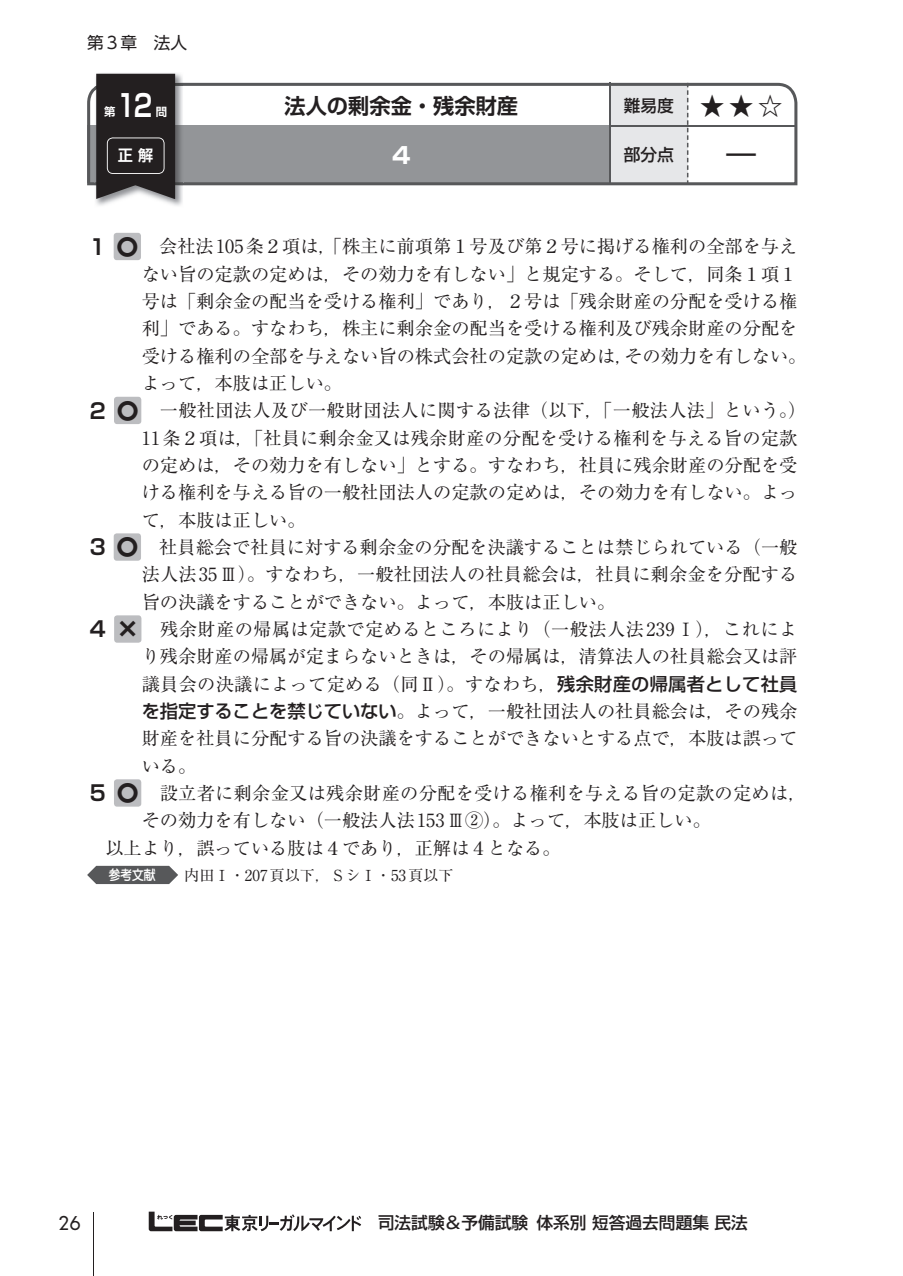
<style>
.page{position:relative;width:903px;height:1276px;background:#fff}
.page>*{position:absolute;margin:0;border:0;box-sizing:border-box;transform-origin:0 0}
.t1{font:30.28px "Bokutoh N Std De Bold 90 msp RKSJ H";color:#fff;scale:.81 1}
.t2{font:24.32px "Shin Go Pro De Bold 90 msp RKSJ H";color:#231f20}
.t3{font:22.75px "Shin Go Pro Bold 90 msp RKSJ H";color:#fff}
.t4{font:21.18px "Shin Go Pro De Bold 90 msp RKSJ H";color:#231f20}
.t5{font:18.2px "Ryumin Pro Regular 90 msp RKSJ H";color:#231f20}
.t6{font:18.2px "Ryumin Pro Regular 90 msp RKSJ H";letter-spacing:.025em;color:#231f20}
.t7{font:18.2px "MO Suuji HA H An";color:#231f20}
.t8{font:16.62px "Shin Go Pro Medium 90 msp RKSJ H";color:#231f20}
.t9{font:16.62px "UD Shin Go Pro Regular 90 msp RKSJ H";color:#231f20}
.t10{font:16.62px "Shin Go Pro De Bold 90 msp RKSJ H";color:#231f20;scale:2 1}
.t11{font:15.22px "Ryumin Pro Regular 90 msp RKSJ H";color:#231f20}
.t12{font:15.22px "Shin Go Pro De Bold 90 msp RKSJ H";color:#fff}
.t13{font:13.65px "Jun 34 Pro Medium 90 msp RKSJ H";color:#fff;scale:.9 1}
.t14{font:11.38px "Shin Go Pro De Bold 90 msp RKSJ H";color:#fff}
.s1{font-family:"Shin Go Pro De Bold 90 msp RKSJ H";font-size:21.18px}
.s2{font-family:"Shin Go Pro Ultra 90 msp RKSJ H";font-size:21.18px}
.s3{font-family:"Shin Go Pro Medium 90 msp RKSJ H"}
.s4{font-family:"Gothic MB101 Pro Medium 90 msp RKSJ H"}
</style>
<div class="page">
<hr style="left:93px;top:1212px;width:1px;height:64px;background:#231f20">
<svg style="left:149px;top:1211px;width:212px;height:20px"></svg>
<svg style="left:87px;top:83px;width:710px;height:102px"></svg>
<hr style="left:609px;top:83px;width:2px;height:102px;background:#57585a">
<svg style="left:687px;top:83px;width:1px;height:102px"></svg>
<img style="left:94px;top:73px;width:89px;height:133px">
<img style="left:94px;top:83px;width:89px;height:102px">
<svg style="left:96px;top:74px;width:79px;height:125px;background:#2f2c2d"></svg>
<hr style="left:610px;top:125px;width:185px;height:2px;background:#57585a">
<div style="left:114px;top:233px;width:27px;height:27px;background:#bcbdc0;border-radius:3px"></div>
<div style="left:114px;top:397px;width:27px;height:27px;background:#bcbdc0;border-radius:3px"></div>
<div style="left:114px;top:533px;width:27px;height:28px;background:#bcbdc0;border-radius:3px"></div>
<div style="left:114px;top:615px;width:27px;height:28px;background:#bcbdc0;border-radius:3px"></div>
<div style="left:114px;top:779px;width:27px;height:27px;background:#bcbdc0;border-radius:3px"></div>
<svg style="left:87px;top:866px;width:91px;height:18px;background:#67686a"></svg>
<p class="t9" style="left:87px;top:36px;width:102px">第３章　法人</p>
<h1 class="t1" style="left:114px;top:95px;width:52px">１２</h1>
<p class="t14" style="left:156px;top:108px;width:13px">問</p>
<p class="t4" style="left:284px;top:98px;width:235px">法人の剰余金・残余財産</p>
<p class="t8" style="left:624px;top:99px;width:52px">難易度</p>
<p class="t3" style="left:392px;top:147px;width:20px">4</p>
<p class="t14" style="left:104px;top:108px;width:13px">第</p>
<p class="t12" style="left:118px;top:150px;width:37px">正 解</p>
<p class="t8" style="left:624px;top:149px;width:52px">部分点</p>
<h2 class="t2" style="left:700px;top:97px;width:84px">★★☆</h2>
<p class="t10" style="left:725px;top:149px;width:18px">ー</p>
<p class="t5" style="left:87px;top:240px;width:712px"><span class="s1">１</span><span class="s2">〇</span>　会社法 105条２項は，「株主に前項第１号及び第２号に掲げる権利の全部を与え</p>
<p class="t5" style="left:142px;top:267px;width:657px">ない旨の定款の定めは，その効力を有しない」と規定する。そして，同条１項１</p>
<p class="t5" style="left:142px;top:294px;width:657px">号は「剰余金の配当を受ける権利」であり，２号は「残余財産の分配を受ける権</p>
<p class="t5" style="left:142px;top:322px;width:657px">利」である。すなわち，株主に剰余金の配当を受ける権利及び残余財産の分配を</p>
<p class="t5" style="left:142px;top:349px;width:666px">受ける権利の全部を与えない旨の株式会社の定款の定めは，その効力を有しない。</p>
<p class="t5" style="left:142px;top:376px;width:202px">よって，本肢は正しい。</p>
<p class="t5" style="left:87px;top:404px;width:721px"><span class="s1">２</span><span class="s2">〇</span>　一般社団法人及び一般財団法人に関する法律（以下，「一般法人法」という。）</p>
<p class="t5" style="left:142px;top:431px;width:657px">11条２項は，「社員に剰余金又は残余財産の分配を受ける権利を与える旨の定款</p>
<p class="t5" style="left:142px;top:458px;width:657px">の定めは，その効力を有しない」とする。すなわち，社員に残余財産の分配を受</p>
<p class="t5" style="left:142px;top:486px;width:657px">ける権利を与える旨の一般社団法人の定款の定めは，その効力を有しない。よっ</p>
<p class="t5" style="left:142px;top:513px;width:165px">て，本肢は正しい。</p>
<p class="t5" style="left:87px;top:540px;width:712px"><span class="s1">３</span><span class="s2">〇</span>　社員総会で社員に対する剰余金の分配を決議することは禁じられている（一般</p>
<p class="t5" style="left:142px;top:568px;width:657px">法人法 35Ⅲ）。すなわち，一般社団法人の社員総会は，社員に剰余金を分配する</p>
<p class="t5" style="left:142px;top:595px;width:475px">旨の決議をすることができない。よって，本肢は正しい。</p>
<p class="t6" style="left:87px;top:622px;width:712px"><span class="s1">４</span> <span class="s2">×</span>　残余財産の帰属は定款で定めるところにより（一般法人法239Ⅰ），これによ</p>
<p class="t5" style="left:142px;top:649px;width:657px">り残余財産の帰属が定まらないときは，その帰属は，清算法人の社員総会又は評</p>
<p class="t5" style="left:142px;top:677px;width:657px">議員会の決議によって定める（同Ⅱ）。すなわち，<span class="s3">残余財産の帰属者として社員</span></p>
<p class="t5" style="left:142px;top:704px;width:657px"><span class="s3">を指定することを禁じていない</span>。よって，一般社団法人の社員総会は，その残余</p>
<p class="t5" style="left:142px;top:731px;width:657px">財産を社員に分配する旨の決議をすることができないとする点で，本肢は誤って</p>
<p class="t5" style="left:142px;top:759px;width:56px">いる。</p>
<p class="t5" style="left:87px;top:786px;width:721px"><span class="s1">５</span><span class="s2">〇</span>　設立者に剰余金又は残余財産の分配を受ける権利を与える旨の定款の定めは，</p>
<p class="t5" style="left:142px;top:813px;width:571px">その効力を有しない（一般法人法 153Ⅲ②）。よって，本肢は正しい。</p>
<p class="t5" style="left:105px;top:841px;width:457px">以上より，誤っている肢は４であり，正解は４となる。</p>
<p class="t13" style="left:108px;top:870px;width:54px">参考文献</p>
<p class="t11" style="left:184px;top:869px;width:271px">内田Ⅰ・207頁以下，ＳシⅠ・53頁以下</p>
<p class="t7" style="left:58px;top:1215px;width:24px">26</p>
<p class="t8" style="left:361px;top:1216px;width:388px">　司法試験<span class="s4">＆</span>予備試験 体系別 短答過去問題集 民法</p>
</div>
